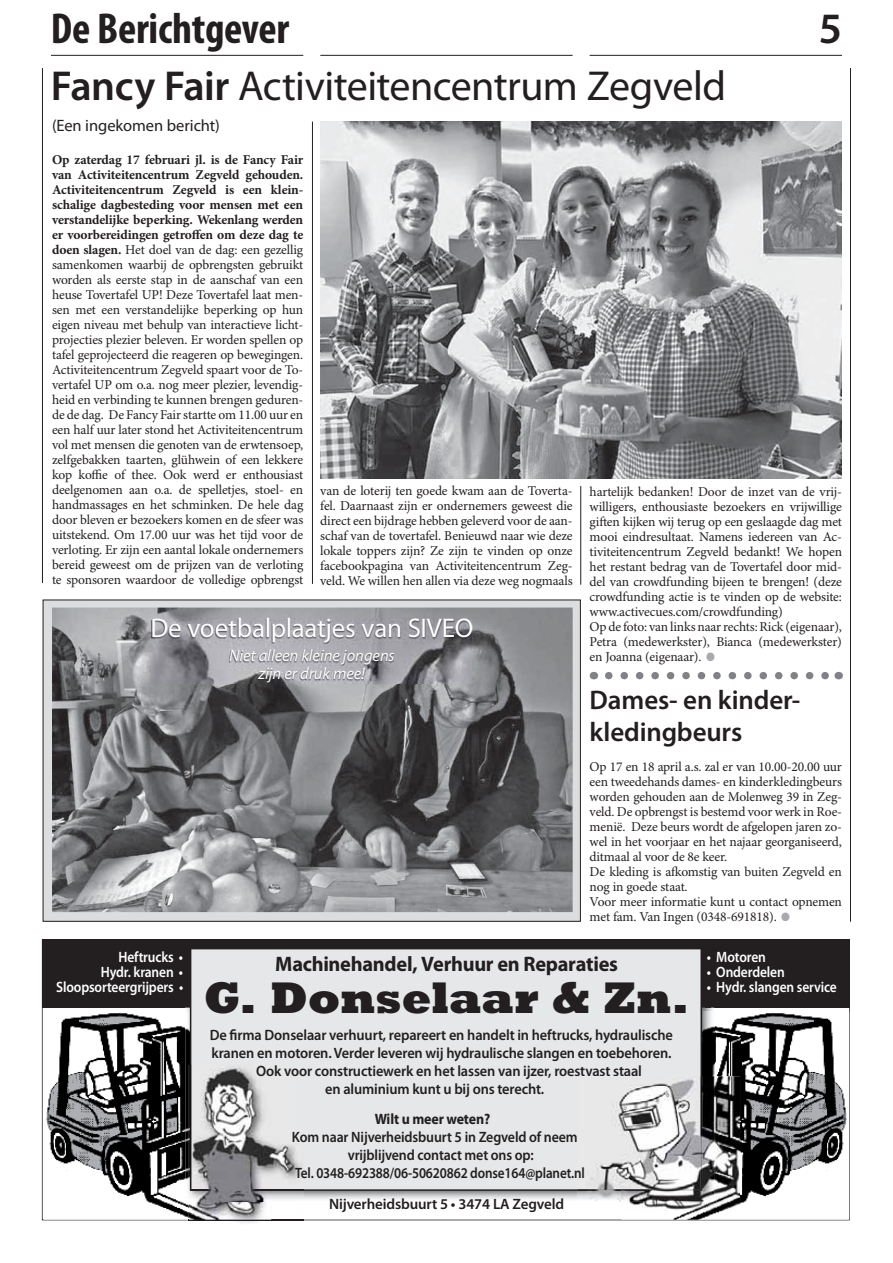
<style>
.page{position:relative;width:893px;height:1263px;background:#fff}
.page>*{position:absolute;margin:0;border:0;box-sizing:border-box;transform-origin:0 0}
.t1{font:800 45px "Rockwell Std";letter-spacing:-.01em;color:#231f20}
.t2{font:700 condensed 43.5px "Myriad Pro";letter-spacing:-.005em;color:#231f20}
.t3{font:600 43.5px "Myriad Pro";color:#231f20}
.t4{font:42px "Myriad Pro";letter-spacing:-.015em;color:#231f20}
.t5{font:600 27px/32.4px "Myriad Pro";letter-spacing:-.005em;color:#231f20}
.t6{font:27px "Myriad Pro";letter-spacing:-.01em;color:#fff}
.t7{font:700 21px "Myriad Pro";letter-spacing:-.015em;color:#231f20}
.t8{font:italic 16.5px/18px "Myriad Pro";color:#fff;text-align:center}
.t9{font:16.5px "Myriad Pro";color:#231f20}
.t10{font:600 15px "Myriad Pro";letter-spacing:-.01em;color:#231f20;scale:.96 1}
.t11{font:600 15px/18px "Myriad Pro";letter-spacing:-.01em;color:#231f20;text-align:center;scale:.93 1}
.t12{font:600 15px/15px "Myriad Pro";letter-spacing:-.01em;color:#fff;text-align:right;scale:.9 1}
.t13{font:600 15px "Myriad Pro";letter-spacing:-.01em;color:#231f20}
.t14{font:700 15px "Myriad Pro";letter-spacing:-.01em;color:#231f20;scale:.93 1}
.t15{font:13.5px/15px "Minion Pro";letter-spacing:-.01em;color:#231f20;text-align:justify}
.s1{font-weight:600}
.s2{font-weight:700}
</style>
<div class="page">
<div style="left:43px;top:600px;width:537px;height:321px;background:#dcddde"></div>
<img style="left:52px;top:608px;width:521px;height:304px">
<hr style="left:850px;top:68px;width:1px;height:854px;background:#231f20">
<hr style="left:42px;top:68px;width:1px;height:515px;background:#231f20">
<hr style="left:312px;top:122px;width:1px;height:462px;background:#231f20">
<hr style="left:580px;top:486px;width:1px;height:99px;background:#231f20">
<hr style="left:51px;top:55px;width:252px;height:1px;background:#231f20">
<hr style="left:590px;top:55px;width:252px;height:1px;background:#231f20">
<hr style="left:320px;top:55px;width:253px;height:1px;background:#231f20">
<svg style="left:42px;top:1007px;width:808px;height:213px"></svg>
<div style="left:42px;top:939px;width:669px;height:68px;background:#231f20"></div>
<div style="left:706px;top:939px;width:144px;height:68px;background:#231f20"></div>
<img style="left:44px;top:1012px;width:145px;height:208px">
<img style="left:621px;top:1012px;width:228px;height:208px">
<img style="left:185px;top:1007px;width:529px;height:194px">
<img style="left:185px;top:1012px;width:7px;height:189px">
<img style="left:702px;top:1012px;width:12px;height:64px">
<div style="left:190px;top:949px;width:512px;height:242px;background:#e6e7e8"></div>
<img style="left:236px;top:1201px;width:67px;height:23px">
<img style="left:189px;top:1220px;width:114px;height:1px">
<img style="left:189px;top:1201px;width:82px;height:19px">
<img style="left:192px;top:1065px;width:111px;height:124px">
<img style="left:190px;top:1065px;width:2px;height:126px">
<img style="left:296px;top:1079px;width:7px;height:66px">
<img style="left:257px;top:1065px;width:46px;height:14px">
<img style="left:296px;top:1167px;width:7px;height:14px">
<img style="left:192px;top:1067px;width:104px;height:149px">
<svg style="left:271px;top:1189px;width:32px;height:12px"></svg>
<img style="left:192px;top:1190px;width:79px;height:1px">
<img style="left:257px;top:1067px;width:39px;height:12px">
<img style="left:293px;top:1131px;width:3px;height:14px">
<svg style="left:295px;top:1167px;width:1px;height:14px"></svg>
<img style="left:578px;top:1190px;width:43px;height:21px">
<img style="left:621px;top:1076px;width:119px;height:135px">
<img style="left:621px;top:1076px;width:93px;height:125px">
<img style="left:621px;top:1076px;width:81px;height:115px">
<img style="left:578px;top:1076px;width:123px;height:114px">
<img style="left:578px;top:1076px;width:64px;height:3px">
<img style="left:578px;top:1167px;width:6px;height:14px">
<img style="left:151px;top:618px;width:320px;height:65px">
<img style="left:320px;top:122px;width:522px;height:356px">
<svg style="left:609px;top:672px;width:220px;height:7px"></svg>
<h2 class="t2" style="left:51px;top:11px;width:240px">De Berichtgever</h2>
<h2 class="t3" style="left:819px;top:12px;width:25px">5</h2>
<h3 class="t4" style="left:51px;top:70px;width:677px"><span class="s1">Fancy Fair</span> Activiteiten centrum Zegveld</h3>
<p class="t9" style="left:52px;top:119px;width:169px">(Een ingekomen bericht)</p>
<p class="t15" style="left:52px;top:153px;width:253px"><span class="s2">Op zaterdag 17 februari jl. is de Fancy Fair van Activiteitencentrum Zegveld gehouden.<br>Activiteitencentrum Zegveld is een klein&shy;schalige dagbesteding voor mensen met een verstandelijke beperking. Wekenlang werden er voorbereidingen getroffen om deze dag te doen slagen.</span> Het doel van de dag: een gezellig samenkomen waarbij de opbrengsten gebruikt worden als eerste stap in de aanschaf van een heuse Tovertafel UP! Deze Tovertafel laat men&shy;sen met een verstandelijke beperking op hun eigen niveau met behulp van interactieve licht&shy;projecties plezier beleven. Er worden spellen op tafel geprojecteerd die reageren op bewegingen.<br>Activiteitencentrum Zegveld spaart voor de To&shy;vertafel UP om o.a. nog meer plezier, levendig&shy;heid en verbinding te kunnen brengen geduren&shy;de de dag. De Fancy Fair startte om 11.00 uur en een half uur later stond het Activiteitencentrum vol met mensen die genoten van de erwtensoep, zelfgebakken taarten, glühwein of een lekkere kop koffie of thee. Ook werd er enthousiast deelgenomen aan o.a. de spelletjes, stoel- en handmassages en het schminken. De hele dag door bleven er bezoekers komen en de sfeer was uitstekend. Om 17.00 uur was het tijd voor de verloting. Er zijn een aantal lokale ondernemers bereid geweest om de prijzen van de verloting te sponsoren waardoor de volledige opbrengst</p>
<p class="t15" style="left:320px;top:484px;width:254px">van de loterij ten goede kwam aan de Toverta&shy;fel. Daarnaast zijn er ondernemers geweest die direct een bijdrage hebben geleverd voor de aan&shy;schaf van de tovertafel. Benieuwd naar wie deze lokale toppers zijn? Ze zijn te vinden op onze facebookpagina van Activiteitencentrum Zeg&shy;veld. We willen hen allen via deze weg nogmaals</p>
<h3 class="t6" style="left:150px;top:618px;width:324px">De voetbalplaatjes van SIVEO</h3>
<p class="t8" style="left:229px;top:647px;width:167px">Niet alleen kleine jongens zijn er druk mee!</p>
<p class="t15" style="left:590px;top:485px;width:254px;text-align:left">hartelijk bedanken! Door de inzet van de vrij&shy;willigers, enthousiaste bezoekers en vrijwillige giften kijken wij terug op een geslaagde dag met mooi eindresultaat. Namens iedereen van Ac&shy;tiviteitencentrum Zegveld bedankt! We hopen het restant bedrag van de Tovertafel door mid&shy;del van crowdfunding bijeen te brengen! (deze crowdfunding actie is te vinden op de website: www.activecues.com/crowdfunding)<br>Op de foto: van links naar rechts: Rick (eigenaar), Petra (medewerkster), Bianca (medewerk ster) en Joanna (eigenaar).</p>
<h3 class="t5" style="left:590px;top:685px;width:212px">Dames- en kinder&shy;kleding beurs</h3>
<p class="t15" style="left:590px;top:761px;width:254px;text-align:left">Op 17 en 18 april a.s. zal er van 10.00-20.00 uur een tweedehands dames- en kinderkledingbeurs worden gehouden aan de Molenweg 39 in Zeg&shy;veld. De opbrengst is bestemd voor werk in Roe&shy;menië. Deze beurs wordt de afgelopen jaren zo&shy;wel in het voorjaar en het najaar georganiseerd, ditmaal al voor de 8e keer.<br>De kleding is afkomstig van buiten Zegveld en nog in goede staat.<br>Voor meer informatie kunt u contact opnemen met fam. Van Ingen (0348-691818).</p>
<p class="t12" style="left:56px;top:950px;width:143px">Heftrucks •<br>Hydr. kranen •<br>Sloopsorteergrijpers •</p>
<p class="t12" style="left:707px;top:950px;width:67px">• Motoren</p>
<h3 class="t7" style="left:275px;top:956px;width:344px">Machinehandel, Verhuur en Reparaties</h3>
<h1 class="t1" style="left:204px;top:971px;width:487px">G. Donselaar &amp; Zn.</h1>
<p class="t10" style="left:210px;top:1029px;width:484px">De firma Donselaar verhuurt, repareert en handelt in heftrucks, hydraulische</p>
<p class="t10" style="left:211px;top:1047px;width:481px">kranen en motoren. Verder leveren wij hydraulische slangen en toebehoren.</p>
<p class="t10" style="left:256px;top:1065px;width:403px">Ook voor constructiewerk en het lassen van ijzer, roestvast staal</p>
<p class="t10" style="left:325px;top:1083px;width:230px">en aluminium kunt u bij ons terecht.</p>
<p class="t14" style="left:375px;top:1113px;width:126px">Wilt u meer weten?</p>
<p class="t11" style="left:292px;top:1129px;width:317px">Kom naar Nijverheidsbuurt 5 in Zegveld of neem vrijblijvend contact met ons op:<br>Tel. 0348-692388/06-50620862 donse164@planet.nl</p>
<p class="t12" style="left:707px;top:965px;width:88px">• Onderdelen</p>
<p class="t12" style="left:707px;top:980px;width:146px">• Hydr. slangen service</p>
<p class="t13" style="left:329px;top:1198px;width:237px">Nijverheidsbuurt 5 • 3474 LA Zegveld</p>
</div>
